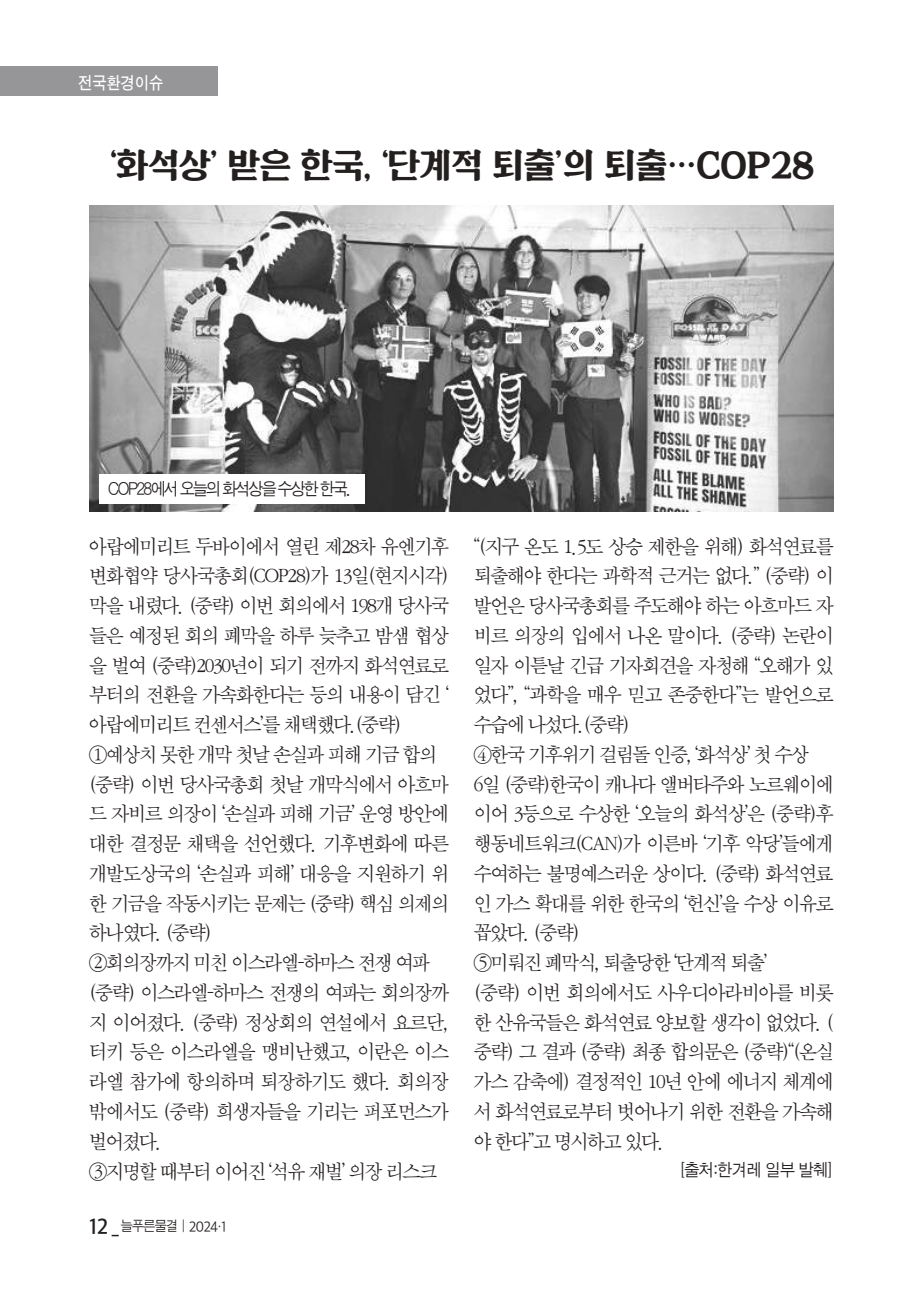
<style>
.page{position:relative;width:923px;height:1290px;background:#fff}
.page>*{position:absolute;margin:0;border:0;box-sizing:border-box;transform-origin:0 0}
.t1{font:33.25px "SD Kwangya";letter-spacing:-.01em;color:#241f1f;scale:.95 1}
.t2{font:21px/29.8px "SD Myeongjo a Lt";letter-spacing:-.065em;color:#241f1f;scale:.95 1}
.t3{font:17.5px "SD Gothic a Lt";letter-spacing:-.095em;color:#241f1f;scale:.93 1}
.t4{font:17.5px "SD Gothic a Lt";letter-spacing:-.095em;color:#241f1f;scale:.95 1}
.t5{font:17.5px "SD Gothic b Md";color:#fff;scale:.9 1}
.t6{font:14px "SD Gothic a Lt";letter-spacing:-.05em;color:#241f1f;scale:.95 1}
.s1{font-family:"SD Gothic Neoa f Sm";font-size:21px}
.s2{font-family:"SD Gothic Neoa c Lt"}
</style>
<div class="page">
<img style="left:89px;top:205px;width:744px;height:306px">
<div style="left:99px;top:474px;width:266px;height:30px;background:#fff"></div>
<div style="left:0;top:66px;width:217px;height:29px;background:#969698"></div>
<p class="t5" style="left:78px;top:74px;width:96px">전국환경이슈</p>
<h1 class="t1" style="left:109px;top:149px;width:744px">‘화석상’ 받은 한국, ‘단계적 퇴출’의 퇴출…COP28</h1>
<p class="t3" style="left:108px;top:480px;width:262px">COP28에서 오늘의 화석상을 수상한 한국.</p>
<p class="t2" style="left:89px;top:531px;width:380px">아랍에미리트 두바이에서 열린 제28차 유엔기후 변화협약 당사국총회(COP28)가 13일(현지시각) 막을 내렸다. (중략) 이번 회의에서 198개 당사국 들은 예정된 회의 폐막을 하루 늦추고 밤샘 협상 을 벌여 (중략)2030년이 되기 전까지 화석연료로 부터의 전환을 가속화한다는 등의 내용이 담긴 ‘ 아랍에미리트 컨센서스’를 채택했다.(중략)<br>①예상치 못한 개막 첫날 손실과 피해 기금 합의 (중략) 이번 당사국총회 첫날 개막식에서 아흐마 드 자비르 의장이 ‘손실과 피해 기금’ 운영 방안에 대한 결정문 채택을 선언했다. 기후변화에 따른 개발도상국의 ‘손실과 피해’ 대응을 지원하기 위 한 기금을 작동시키는 문제는 (중략) 핵심 의제의 하나였다. (중략)<br>②회의장까지 미친 이스라엘-하마스 전쟁 여파 (중략) 이스라엘-하마스 전쟁의 여파는 회의장까 지 이어졌다. (중략) 정상회의 연설에서 요르단, 터키 등은 이스라엘을 맹비난했고, 이란은 이스 라엘 참가에 항의하며 퇴장하기도 했다. 회의장 밖에서도 (중략) 희생자들을 기리는 퍼포먼스가 벌어졌다.<br>③지명할 때부터 이어진 ‘석유 재벌’ 의장 리스크</p>
<p class="t2" style="left:474px;top:531px;width:380px">“(지구 온도 1.5도 상승 제한을 위해) 화석연료를 퇴출해야 한다는 과학적 근거는 없다.” (중략) 이 발언은 당사국총회를 주도해야 하는 아흐마드 자 비르 의장의 입에서 나온 말이다. (중략) 논란이 일자 이튿날 긴급 기자회견을 자청해 “오해가 있 었다”, “과학을 매우 믿고 존중한다”는 발언으로 수습에 나섰다.(중략)<br>④한국 기후위기 걸림돌 인증, ‘화석상’ 첫 수상<br>6일 (중략)한국이 캐나다 앨버타주와 노르웨이에 이어 3등으로 수상한 ‘오늘의 화석상’은 (중략)후 행동네트워크(CAN)가 이른바 ‘기후 악당’들에게 수여하는 불명예스러운 상이다. (중략) 화석연료 인 가스 확대를 위한 한국의 ‘헌신’을 수상 이유로 꼽았다. (중략)<br>⑤미뤄진 폐막식, 퇴출당한 ‘단계적 퇴출’<br>(중략) 이번 회의에서도 사우디아라비아를 비롯 한 산유국들은 화석연료 양보할 생각이 없었다. ( 중략) 그 결과 (중략) 최종 합의문은 (중략)“(온실 가스 감축에) 결정적인 10년 안에 에너지 체계에 서 화석연료로부터 벗어나기 위한 전환을 가속해 야 한다”고 명시하고 있다.</p>
<p class="t4" style="left:680px;top:1160px;width:162px">[출처:한겨레 일부 발췌]</p>
<p class="t6" style="left:89px;top:1219px;width:146px"><span class="s1">12 _</span> 늘푸른물결｜<span class="s2">2024·1</span></p>
</div>
